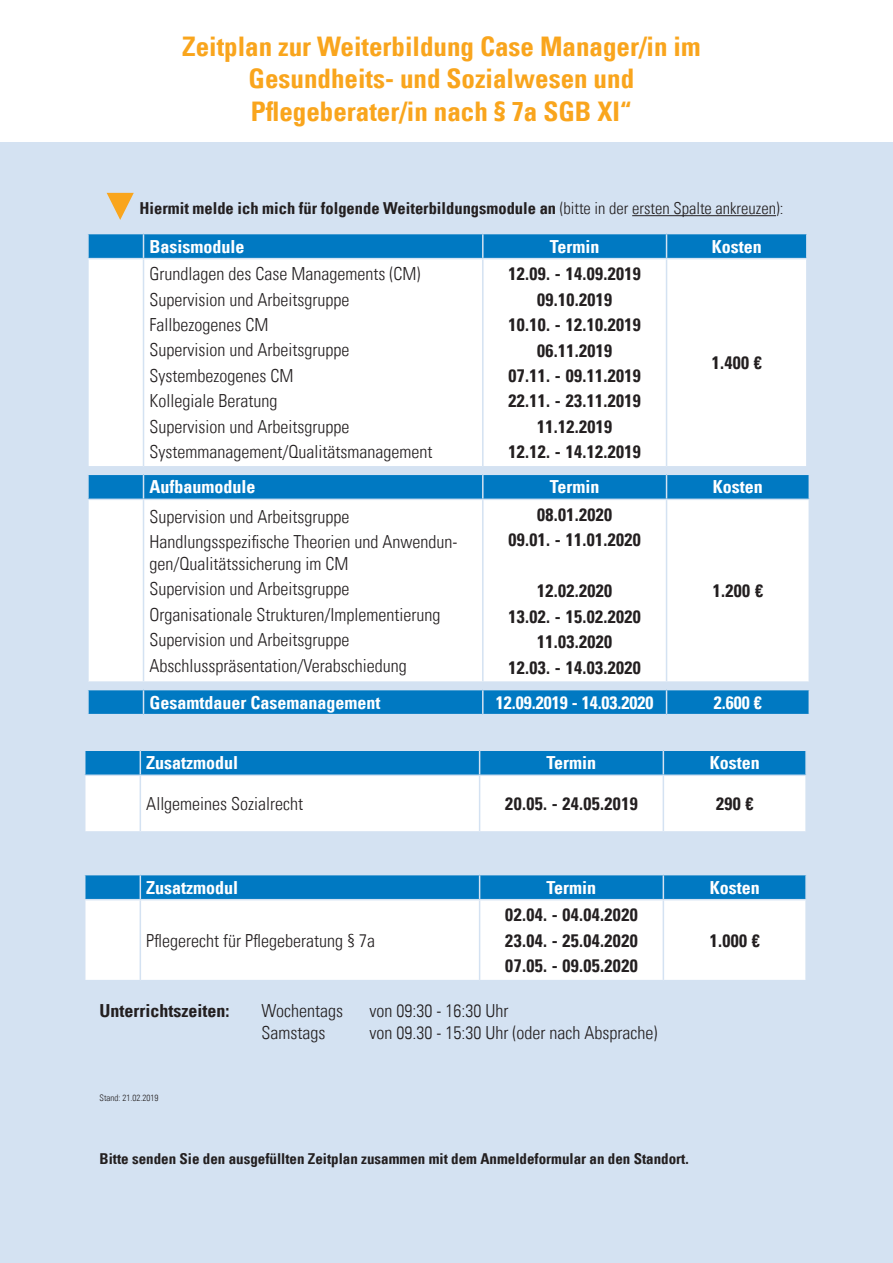
<style>
.page{position:relative;width:893px;height:1263px;background:#fff}
.page>*{position:absolute;margin:0;border:0;box-sizing:border-box;transform-origin:0 0}
.t1{font:27px/32.4px "Univers Com 67 Bold Cond";color:#f9a51d;text-align:center}
.t2{font:18px/21.6px "Univers Com 47 Light Cond";color:#231f20}
.t3{font:18px "Univers Com 67 Bold Cond";letter-spacing:.02em;color:#231f20}
.t4{font:18px "Univers Com 67 Bold Cond";color:#fff}
.t5{font:18px "Univers Com 67 Bold Cond";color:#231f20}
.t6{font:16.5px "Univers Com 67 Bold Cond";color:#231f20}
.t7{font:15px "Univers Com 67 Bold Cond";color:#231f20}
.t8{font:9px "Univers Com 47 Light Cond";color:#231f20}
.s1{font-family:"Univers Com 47 Light Cond"}
</style>
<div class="page">
<div style="left:0;top:142px;width:893px;height:1121px;background:#d4e2f2"></div>
<div style="left:89px;top:259px;width:717px;height:207px;background:#fff"></div>
<svg style="left:88px;top:234px;width:718px;height:24px;background:#057bc3"></svg>
<hr style="left:143px;top:259px;width:1px;height:207px;background:#d4e2f2">
<hr style="left:482px;top:259px;width:2px;height:207px;background:#d4e2f2">
<hr style="left:666px;top:259px;width:1px;height:207px;background:#d4e2f2">
<div style="left:89px;top:500px;width:719px;height:181px;background:#fff"></div>
<svg style="left:88px;top:474px;width:720px;height:25px;background:#0d7fc5"></svg>
<hr style="left:143px;top:500px;width:1px;height:181px;background:#d4e2f2">
<hr style="left:482px;top:500px;width:2px;height:181px;background:#d4e2f2">
<hr style="left:666px;top:500px;width:1px;height:181px;background:#d4e2f2">
<svg style="left:88px;top:690px;width:720px;height:24px;background:#057bc3"></svg>
<hr style="left:632px;top:215px;width:144px;height:1px;background:#231f20">
<svg style="left:107px;top:193px;width:27px;height:27px"></svg>
<svg style="left:84px;top:751px;width:722px;height:80px;background:#b4d7ed"></svg>
<hr style="left:805px;top:751px;width:2px;height:23px;background:#d4e2f2">
<hr style="left:84px;top:776px;width:1px;height:55px;background:#d4e2f2">
<hr style="left:805px;top:776px;width:2px;height:55px;background:#d4e2f2">
<div style="left:85px;top:900px;width:720px;height:80px;background:#fff"></div>
<svg style="left:84px;top:875px;width:721px;height:24px;background:#057bc3"></svg>
<hr style="left:140px;top:900px;width:1px;height:80px;background:#d4e2f2">
<hr style="left:479px;top:900px;width:1px;height:80px;background:#d4e2f2">
<hr style="left:663px;top:900px;width:1px;height:80px;background:#d4e2f2">
<p class="t1" style="left:182px;top:30px;width:520px">Zeitplan zur Weiterbildung Case Manager/in im<br>Gesundheits- und Sozialwesen und<br>Pflegeberater/in nach § 7a SGB XI“</p>
<p class="t6" style="left:139px;top:198px;width:645px">Hiermit melde ich mich für folgende Weiterbildungsmodule an <span class="s1">(bitte in der ersten Spalte ankreuzen):</span></p>
<p class="t4" style="left:150px;top:235px;width:96px">Basismodule</p>
<p class="t4" style="left:550px;top:235px;width:51px">Termin</p>
<p class="t4" style="left:712px;top:235px;width:52px">Kosten</p>
<p class="t2" style="left:150px;top:263px;width:272px">Grundlagen des Case Managements (CM)</p>
<p class="t2" style="left:150px;top:288px;width:201px">Supervision und Arbeitsgruppe</p>
<p class="t2" style="left:150px;top:314px;width:120px">Fallbezogenes CM</p>
<p class="t2" style="left:150px;top:339px;width:201px">Supervision und Arbeitsgruppe</p>
<p class="t2" style="left:150px;top:365px;width:145px">Systembezogenes CM</p>
<p class="t2" style="left:150px;top:390px;width:129px">Kollegiale Beratung</p>
<p class="t2" style="left:150px;top:416px;width:201px">Supervision und Arbeitsgruppe</p>
<p class="t2" style="left:150px;top:441px;width:284px">Systemmanagement/Qualitätsmanagement</p>
<p class="t3" style="left:508px;top:263px;width:134px">12.09. - 14.09.2019</p>
<p class="t3" style="left:537px;top:288px;width:77px">09.10.2019</p>
<p class="t3" style="left:508px;top:314px;width:134px">10.10. - 12.10.2019</p>
<p class="t3" style="left:537px;top:339px;width:77px">06.11.2019</p>
<p class="t3" style="left:508px;top:364px;width:134px">07.11. - 09.11.2019</p>
<p class="t3" style="left:508px;top:390px;width:134px">22.11. - 23.11.2019</p>
<p class="t3" style="left:537px;top:415px;width:77px">11.12.2019</p>
<p class="t3" style="left:508px;top:441px;width:134px">12.12. - 14.12.2019</p>
<p class="t3" style="left:712px;top:352px;width:52px">1.400 €</p>
<p class="t4" style="left:150px;top:476px;width:108px">Aufbaumodule</p>
<p class="t4" style="left:550px;top:476px;width:51px">Termin</p>
<p class="t4" style="left:713px;top:476px;width:52px">Kosten</p>
<p class="t2" style="left:150px;top:506px;width:201px">Supervision und Arbeitsgruppe</p>
<p class="t2" style="left:150px;top:531px;width:309px">Handlungsspezifische Theorien und Anwendun&shy;gen/Qualitätssicherung im CM</p>
<p class="t2" style="left:150px;top:578px;width:201px">Supervision und Arbeitsgruppe</p>
<p class="t2" style="left:150px;top:604px;width:292px">Organisationale Strukturen/Implementierung</p>
<p class="t2" style="left:150px;top:629px;width:201px">Supervision und Arbeitsgruppe</p>
<p class="t2" style="left:150px;top:654px;width:259px">Abschlusspräsentation/Verabschiedung</p>
<p class="t3" style="left:537px;top:503px;width:77px">08.01.2020</p>
<p class="t3" style="left:508px;top:529px;width:134px">09.01. - 11.01.2020</p>
<p class="t3" style="left:537px;top:580px;width:77px">12.02.2020</p>
<p class="t3" style="left:508px;top:605px;width:134px">13.02. - 15.02.2020</p>
<p class="t3" style="left:537px;top:631px;width:77px">11.03.2020</p>
<p class="t3" style="left:508px;top:656px;width:134px">12.03. - 14.03.2020</p>
<p class="t3" style="left:713px;top:580px;width:52px">1.200 €</p>
<p class="t4" style="left:150px;top:691px;width:232px">Gesamtdauer Casemanagement</p>
<p class="t4" style="left:496px;top:691px;width:159px">12.09.2019 - 14.03.2020</p>
<p class="t4" style="left:714px;top:691px;width:49px">2.600 €</p>
<p class="t4" style="left:146px;top:752px;width:93px">Zusatzmodul</p>
<p class="t4" style="left:547px;top:752px;width:51px">Termin</p>
<p class="t4" style="left:710px;top:752px;width:52px">Kosten</p>
<p class="t2" style="left:146px;top:793px;width:158px">Allgemeines Sozialrecht</p>
<p class="t3" style="left:505px;top:793px;width:134px">20.05. - 24.05.2019</p>
<p class="t3" style="left:716px;top:793px;width:39px">290 €</p>
<p class="t4" style="left:146px;top:876px;width:93px">Zusatzmodul</p>
<p class="t4" style="left:547px;top:876px;width:51px">Termin</p>
<p class="t4" style="left:710px;top:876px;width:52px">Kosten</p>
<p class="t2" style="left:146px;top:929px;width:230px">Pflegerecht für Pflegeberatung § 7a</p>
<p class="t3" style="left:505px;top:904px;width:134px">02.04. - 04.04.2020</p>
<p class="t3" style="left:505px;top:929px;width:134px">23.04. - 25.04.2020</p>
<p class="t3" style="left:505px;top:955px;width:134px">07.05. - 09.05.2020</p>
<p class="t3" style="left:710px;top:929px;width:52px">1.000 €</p>
<p class="t5" style="left:99px;top:999px;width:131px">Unterrichtszeiten:</p>
<p class="t2" style="left:261px;top:1000px;width:83px">Wochentags</p>
<p class="t2" style="left:369px;top:1000px;width:140px">von 09:30 - 16:30 Uhr</p>
<p class="t2" style="left:261px;top:1021px;width:65px">Samstags</p>
<p class="t2" style="left:369px;top:1021px;width:289px">von 09.30 - 15:30 Uhr (oder nach Absprache)</p>
<p class="t8" style="left:99px;top:1093px;width:60px">Stand: 21.02.2019</p>
<p class="t7" style="left:99px;top:1150px;width:591px">Bitte senden Sie den ausgefüllten Zeitplan zusammen mit dem Anmeldeformular an den Standort.</p>
</div>
